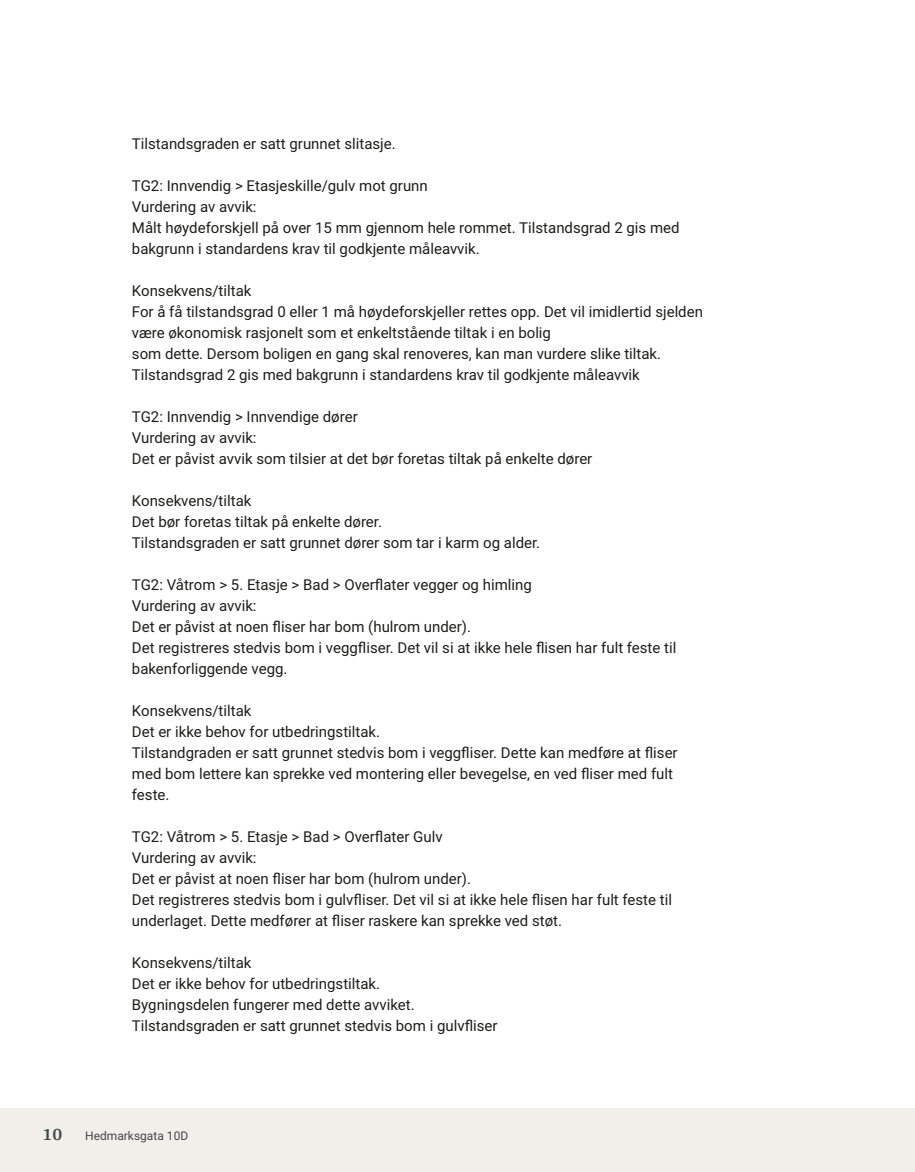
<style>
.page{position:relative;width:915px;height:1172px;background:#fff}
.page>*{position:absolute;margin:0;border:0;box-sizing:border-box;transform-origin:0 0}
.t1{font:700 18px "Arya";color:#414749}
.t2{font:15px/21px "Roboto Vitec";color:#1d1d1b}
.t3{font:12px "Roboto Vitec";color:#414749}
</style>
<div class="page">
<div style="left:0;top:1108px;width:914px;height:64px;background:#f2eeea"></div>
<p class="t2" style="left:132px;top:132px;width:265px">Tilstandsgraden er satt grunnet slitasje.</p>
<p class="t2" style="left:132px;top:174px;width:549px">TG2: Innvendig &gt; Etasjeskille/gulv mot grunn<br>Vurdering av avvik:<br>Målt høydeforskjell på over 15 mm gjennom hele rommet. Tilstandsgrad 2 gis med bakgrunn i standardens krav til godkjente måleavvik.</p>
<p class="t2" style="left:132px;top:279px;width:572px">Konsekvens/tiltak<br>For å få tilstandsgrad 0 eller 1 må høydeforskjeller rettes opp. Det vil imidlertid sjelden være økonomisk rasjonelt som et enkeltstående tiltak i en bolig<br>som dette. Dersom boligen en gang skal renoveres, kan man vurdere slike tiltak.<br>Tilstandsgrad 2 gis med bakgrunn i standardens krav til godkjente måleavvik</p>
<p class="t2" style="left:132px;top:405px;width:462px">TG2: Innvendig &gt; Innvendige dører<br>Vurdering av avvik:<br>Det er påvist avvik som tilsier at det bør foretas tiltak på enkelte dører</p>
<p class="t2" style="left:132px;top:489px;width:409px">Konsekvens/tiltak<br>Det bør foretas tiltak på enkelte dører.<br>Tilstandsgraden er satt grunnet dører som tar i karm og alder.</p>
<p class="t2" style="left:132px;top:573px;width:546px">TG2: Våtrom &gt; 5. Etasje &gt; Bad &gt; Overflater vegger og himling<br>Vurdering av avvik:<br>Det er påvist at noen fliser har bom (hulrom under).<br>Det registreres stedvis bom i veggfliser. Det vil si at ikke hele flisen har fult feste til bakenforliggende vegg.</p>
<p class="t2" style="left:132px;top:699px;width:547px">Konsekvens/tiltak<br>Det er ikke behov for utbedringstiltak.<br>Tilstandgraden er satt grunnet stedvis bom i veggfliser. Dette kan medføre at fliser med bom lettere kan sprekke ved montering eller bevegelse, en ved fliser med fult feste.</p>
<p class="t2" style="left:132px;top:825px;width:541px">TG2: Våtrom &gt; 5. Etasje &gt; Bad &gt; Overflater Gulv<br>Vurdering av avvik:<br>Det er påvist at noen fliser har bom (hulrom under).<br>Det registreres stedvis bom i gulvfliser. Det vil si at ikke hele flisen har fult feste til underlaget. Dette medfører at fliser raskere kan sprekke ved støt.</p>
<p class="t2" style="left:132px;top:951px;width:367px">Konsekvens/tiltak<br>Det er ikke behov for utbedringstiltak.<br>Bygningsdelen fungerer med dette avviket.<br>Tilstandsgraden er satt grunnet stedvis bom i gulvfliser</p>
<p class="t1" style="left:43px;top:1123px;width:21px">10</p>
<p class="t3" style="left:85px;top:1127px;width:105px">Hedmarksgata 10D</p>
</div>
